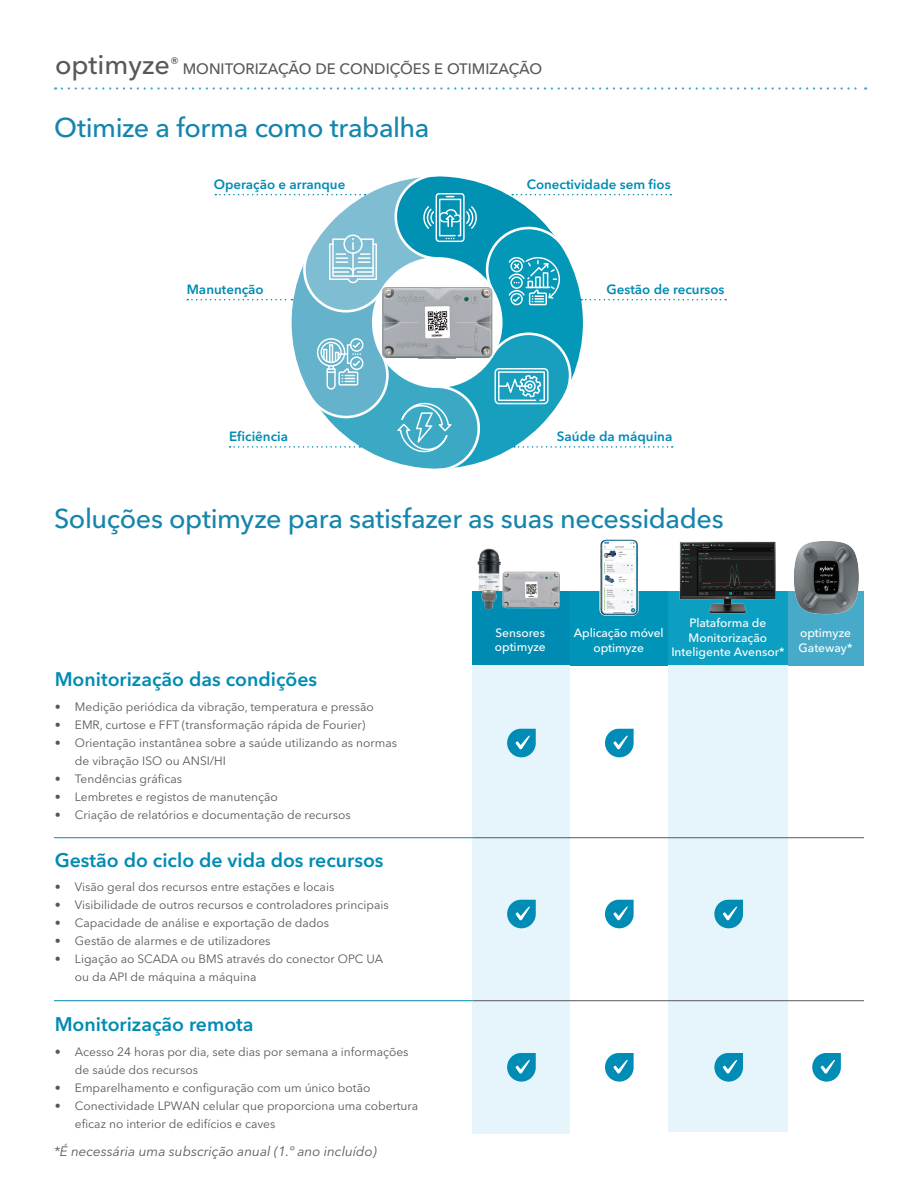
<style>
.page{position:relative;width:918px;height:1188px;background:#fff}
.page>*{position:absolute;margin:0;border:0;box-sizing:border-box;transform-origin:0 0}
.t1{font:500 27px "Avenir Next LT Pro";letter-spacing:-.015em;color:#1585ad}
.Body{font:600 19.5px "Avenir Next LT Pro";color:#008bb3}
.Body-2{font:500 15px "Avenir Next LT Pro";color:#57585a}
.Body-3{font:italic 13.5px "Avenir Next LT Pro";color:#57585a}
.Body-4{font:600 13.35px "Avenir Next LT Pro";color:#008bb3}
.t2{font:12px/18px "Avenir Next LT Pro";color:#57585a}
.Body-5{font:500 12px/14.4px "Avenir Next LT Pro";color:#fff}
.s1{font-size:27px}
</style>
<div class="page">
<svg style="left:472px;top:591px;width:392px;height:74px;background:#1099bc"></svg>
<img style="left:505px;top:571px;width:59px;height:44px">
<img style="left:600px;top:539px;width:39px;height:76px">
<img style="left:679px;top:541px;width:98px;height:72px">
<img style="left:791px;top:541px;width:72px;height:78px">
<img style="left:472px;top:548px;width:33px;height:68px">
<svg style="left:62px;top:87px;width:804px;height:3px"></svg>
<svg style="left:187px;top:176px;width:539px;height:293px"></svg>
<div style="left:668px;top:665px;width:120px;height:467px;background:#e6f5fc"></div>
<div style="left:472px;top:665px;width:98px;height:469px;background:#e6f5fc"></div>
<hr style="left:54px;top:837px;width:418px;height:1px;background:#008bb3">
<hr style="left:472px;top:837px;width:392px;height:1px;background:#57585a">
<hr style="left:472px;top:1000px;width:392px;height:1px;background:#57585a">
<hr style="left:54px;top:1000px;width:418px;height:1px;background:#008bb3">
<svg style="left:507px;top:729px;width:29px;height:28px"></svg>
<svg style="left:507px;top:900px;width:29px;height:28px"></svg>
<svg style="left:507px;top:1053px;width:29px;height:29px"></svg>
<svg style="left:605px;top:900px;width:29px;height:28px"></svg>
<svg style="left:605px;top:1053px;width:29px;height:29px"></svg>
<svg style="left:714px;top:900px;width:29px;height:28px"></svg>
<svg style="left:714px;top:1053px;width:29px;height:29px"></svg>
<svg style="left:812px;top:1053px;width:29px;height:29px"></svg>
<svg style="left:605px;top:729px;width:29px;height:28px"></svg>
<p class="Body-2" style="left:55px;top:60px;width:489px"><span class="s1">optimyze</span>® MONITORIZAÇÃO DE CONDIÇÕES E OTIMIZAÇÃO</p>
<p class="t1" style="left:54px;top:111px;width:377px">Otimize a forma como trabalha</p>
<p class="Body-4" style="left:214px;top:176px;width:133px">Operação e arranque</p>
<p class="Body-4" style="left:527px;top:176px;width:145px">Conectividade sem fios</p>
<p class="Body-4" style="left:187px;top:281px;width:79px">Manutenção</p>
<p class="Body-4" style="left:606px;top:281px;width:120px">Gestão de recursos</p>
<p class="Body-4" style="left:229px;top:428px;width:60px">Eficiência</p>
<p class="Body-4" style="left:557px;top:428px;width:117px">Saúde da máquina</p>
<p class="t1" style="left:54px;top:502px;width:671px">Soluções optimyze para satisfazer as suas necessidades</p>
<p class="Body" style="left:55px;top:668px;width:264px">Monitorização das condições</p>
<p class="t2" style="left:55px;top:698px;width:321px">• Medição periódica da vibração, temperatura e pressão</p>
<p class="t2" style="left:55px;top:716px;width:312px">• EMR, curtose e FFT (transformação rápida de Fourier)</p>
<p class="t2" style="left:75px;top:734px;width:324px;text-indent:-20px">• Orientação instantânea sobre a saúde utilizando as normas de vibração ISO ou ANSI/HI</p>
<p class="t2" style="left:55px;top:770px;width:129px">• Tendências gráficas</p>
<p class="t2" style="left:55px;top:788px;width:225px">• Lembretes e registos de manutenção</p>
<p class="t2" style="left:55px;top:806px;width:298px">• Criação de relatórios e documentação de recursos</p>
<p class="Body" style="left:55px;top:848px;width:330px">Gestão do ciclo de vida dos recursos</p>
<p class="t2" style="left:55px;top:878px;width:281px">• Visão geral dos recursos entre estações e locais</p>
<p class="t2" style="left:55px;top:896px;width:336px">• Visibilidade de outros recursos e controladores principais</p>
<p class="t2" style="left:55px;top:914px;width:276px">• Capacidade de análise e exportação de dados</p>
<p class="t2" style="left:55px;top:932px;width:217px">• Gestão de alarmes e de utilizadores</p>
<p class="t2" style="left:75px;top:950px;width:310px;text-indent:-20px">• Ligação ao SCADA ou BMS através do conector OPC UA ou da API de máquina a máquina</p>
<p class="Body" style="left:55px;top:1012px;width:200px">Monitorização remota</p>
<p class="t2" style="left:75px;top:1043px;width:335px;text-indent:-20px">• Acesso 24 horas por dia, sete dias por semana a informações de saúde dos recursos</p>
<p class="t2" style="left:55px;top:1079px;width:317px">• Emparelhamento e configuração com um único botão</p>
<p class="t2" style="left:75px;top:1097px;width:345px;text-indent:-20px">• Conectividade LPWAN celular que proporciona uma cobertura eficaz no interior de edifícios e caves</p>
<p class="Body-3" style="left:54px;top:1143px;width:324px">*É necessária uma subscrição anual (1.º ano incluído)</p>
<p class="Body-5" style="left:671px;top:616px;width:115px;text-align:center">Plataforma de<br>Monitorização<br>Inteligente Avensor*</p>
<p class="Body-5" style="left:495px;top:625px;width:53px">Sensores optimyze</p>
<p class="Body-5" style="left:574px;top:626px;width:91px;text-align:center">Aplicação móvel optimyze</p>
<p class="Body-5" style="left:799px;top:626px;width:55px">optimyze<br>Gateway*</p>
</div>
